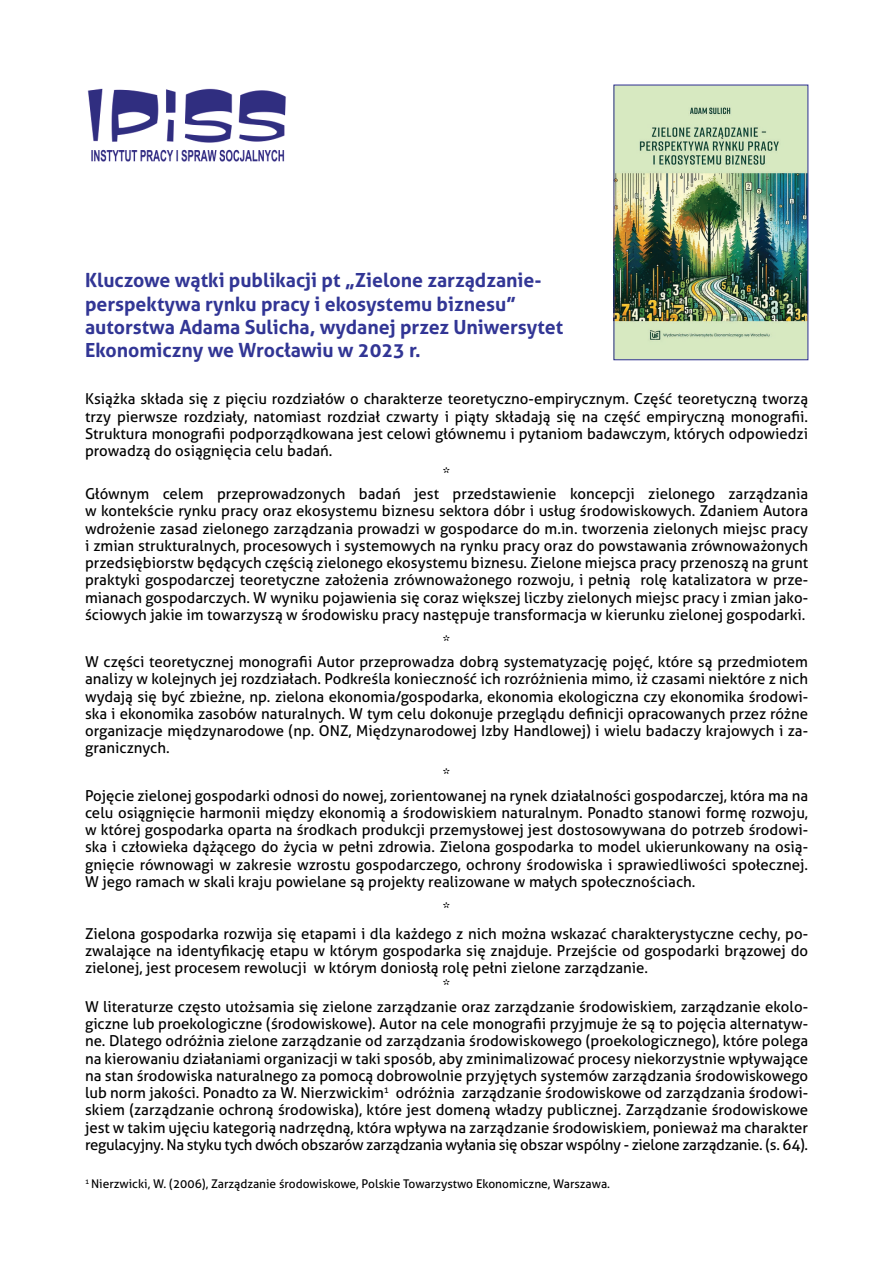
<style>
.page{position:relative;width:893px;height:1263px;background:#fff}
.page>*{position:absolute;margin:0;border:0;box-sizing:border-box;transform-origin:0 0}
.t1{font:700 19.5px/23.4px "Aller";color:#323695}
.t2{font:15px/17.2px "Aller";color:#000;text-align:justify}
.t3{font:12px "Aller";color:#000}
</style>
<div class="page">
<img style="left:87px;top:88px;width:199px;height:74px">
<img style="left:616px;top:87px;width:190px;height:271px">
<div style="left:614px;top:85px;width:194px;height:275px;border:1px solid #2e3092"></div>
<p class="t1" style="left:85px;top:268px;width:480px">Kluczowe wątki publikacji pt „Zielone zarządzanie&shy;perspektywa rynku pracy i ekosystemu biznesu” autorstwa Adama Sulicha, wydanej przez Uniwersytet Ekonomiczny we Wrocławiu w 2023 r.</p>
<p class="t2" style="left:85px;top:390px;width:725px">Książka składa się z pięciu rozdziałów o charakterze teoretyczno-empirycznym. Część teoretyczną tworzą trzy pierwsze rozdziały, natomiast rozdział czwarty i piąty składają się na część empiryczną monografii.<br>Struktura monografii podporządkowana jest celowi głównemu i pytaniom badawczym, których odpowiedzi prowadzą do osiągnięcia celu badań.</p>
<p class="t2" style="left:443px;top:464px;width:9px">*</p>
<p class="t2" style="left:85px;top:485px;width:725px">Głównym celem przeprowadzonych badań jest przedstawienie koncepcji zielonego zarządzania w kontekście rynku pracy oraz ekosystemu biznesu sektora dóbr i usług środowiskowych. Zdaniem Autora wdrożenie zasad zielonego zarządzania prowadzi w gospodarce do m.in. tworzenia zielonych miejsc pracy i zmian strukturalnych, procesowych i systemowych na rynku pracy oraz do powstawania zrównoważonych przedsiębiorstw będących częścią zielonego ekosystemu biznesu. Zielone miejsca pracy przenoszą na grunt praktyki gospodarczej teoretyczne założenia zrównoważonego rozwoju, i pełnią rolę katalizatora w prze&shy;mianach gospodarczych. W wyniku pojawienia się coraz większej liczby zielonych miejsc pracy i zmian jako&shy;ściowych jakie im towarzyszą w środowisku pracy następuje transformacja w kierunku zielonej gospodarki.</p>
<p class="t2" style="left:443px;top:632px;width:9px">*</p>
<p class="t2" style="left:85px;top:653px;width:725px">W części teoretycznej monografii Autor przeprowadza dobrą systematyzację pojęć, które są przedmiotem analizy w kolejnych jej rozdziałach. Podkreśla konieczność ich rozróżnienia mimo, iż czasami niektóre z nich wydają się być zbieżne, np. zielona ekonomia/gospodarka, ekonomia ekologiczna czy ekonomika środowi&shy;ska i ekonomika zasobów naturalnych. W tym celu dokonuje przeglądu definicji opracowanych przez różne organizacje międzynarodowe (np. ONZ, Międzynarodowej Izby Handlowej) i wielu badaczy krajowych i za&shy;granicznych.</p>
<p class="t2" style="left:443px;top:765px;width:9px">*</p>
<p class="t2" style="left:85px;top:787px;width:725px">Pojęcie zielonej gospodarki odnosi do nowej, zorientowanej na rynek działalności gospodarczej, która ma na celu osiągnięcie harmonii między ekonomią a środowiskiem naturalnym. Ponadto stanowi formę rozwoju, w której gospodarka oparta na środkach produkcji przemysłowej jest dostosowywana do potrzeb środowi&shy;ska i człowieka dążącego do życia w pełni zdrowia. Zielona gospodarka to model ukierunkowany na osią&shy;gnięcie równowagi w zakresie wzrostu gospodarczego, ochrony środowiska i sprawiedliwości społecznej.<br>W jego ramach w skali kraju powielane są projekty realizowane w małych społecznościach.</p>
<p class="t2" style="left:443px;top:899px;width:9px">*</p>
<p class="t2" style="left:85px;top:924px;width:725px">Zielona gospodarka rozwija się etapami i dla każdego z nich można wskazać charakterystyczne cechy, po&shy;zwalające na identyfikację etapu w którym gospodarka się znajduje. Przejście od gospodarki brązowej do zielonej, jest procesem rewolucji w którym doniosłą rolę pełni zielone zarządzanie.</p>
<p class="t2" style="left:443px;top:976px;width:9px">*</p>
<p class="t2" style="left:85px;top:998px;width:725px">W literaturze często utożsamia się zielone zarządzanie oraz zarządzanie środowiskiem, zarządzanie ekolo&shy;giczne lub proekologiczne (środowiskowe). Autor na cele monografii przyjmuje że są to pojęcia alternatyw&shy;ne. Dlatego odróżnia zielone zarządzanie od zarządzania środowiskowego (proekologicznego), które polega na kierowaniu działaniami organizacji w taki sposób, aby zminimalizować procesy niekorzystnie wpływające na stan środowiska naturalnego za pomocą dobrowolnie przyjętych systemów zarządzania środowiskowego lub norm jakości. Ponadto za W. Nierzwickim<sup>1</sup> odróżnia zarządzanie środowiskowe od zarządzania środowi&shy;skiem (zarządzanie ochroną środowiska), które jest domeną władzy publicznej. Zarządzanie środowiskowe jest w takim ujęciu kategorią nadrzędną, która wpływa na zarządzanie środowiskiem, ponieważ ma charakter regulacyjny. Na styku tych dwóch obszarów zarządzania wyłania się obszar wspólny - zielone zarządzanie. (s. 64).</p>
<p class="t3" style="left:85px;top:1176px;width:526px"><sup>1</sup> Nierzwicki, W. (2006), Zarządzanie środowiskowe, Polskie Towarzystwo Ekonomiczne, Warszawa.</p>
</div>
